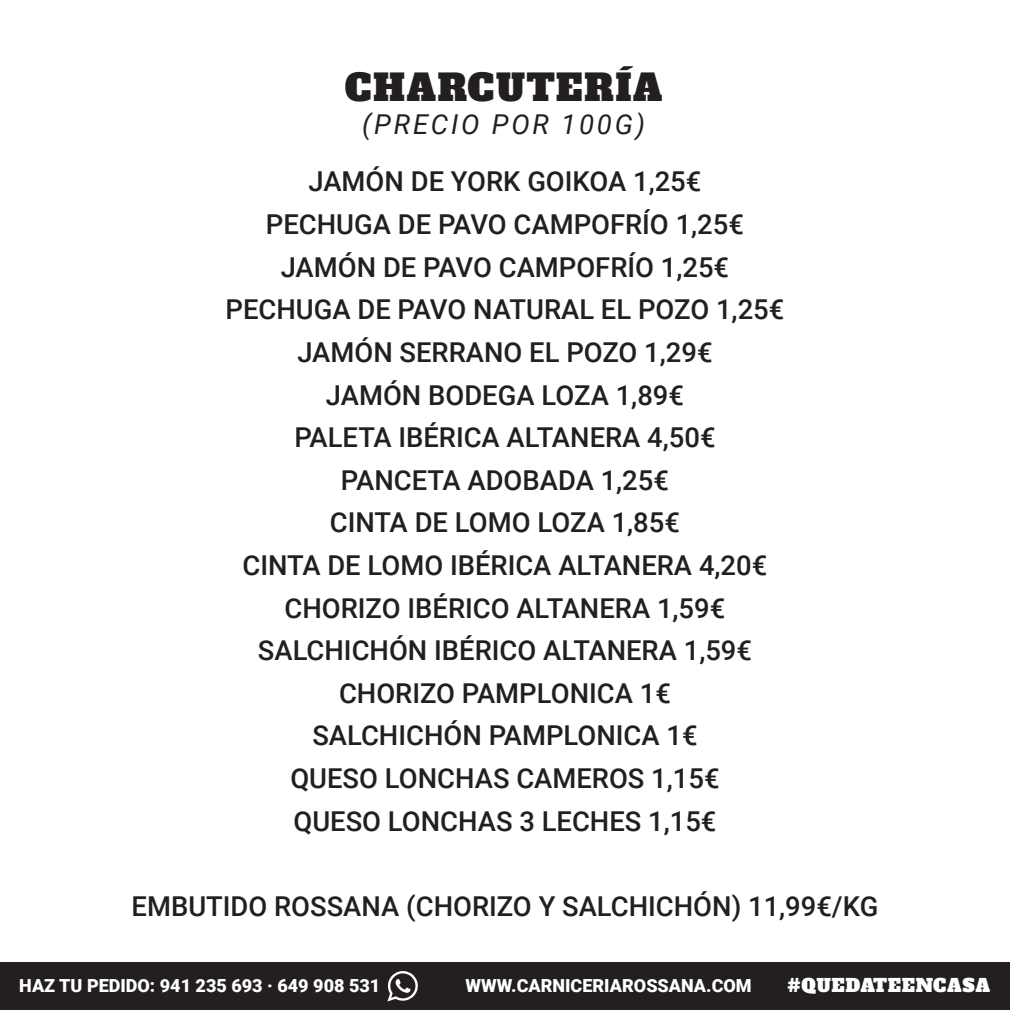
<style>
.page{position:relative;width:1010px;height:1010px;background:#fff}
.page>*{position:absolute;margin:0;border:0;box-sizing:border-box;transform-origin:0 0}
.t1{font:36.4px "Alfa Slab One";letter-spacing:.04em;color:#231f20}
.t2{font:500 27.4px/42.6px "Roboto";color:#231f20;text-align:center}
.t3{font:italic 27.4px "Roboto";letter-spacing:.1em;color:#231f20}
.t4{font:900 18px "Roboto";color:#fff}
.t5{font:18px "Alfa Slab One";letter-spacing:.04em;color:#fff}
</style>
<div class="page">
<div style="left:0;top:962px;width:1009px;height:47px;background:#231f20"></div>
<svg style="left:387px;top:971px;width:31px;height:30px"></svg>
<h1 class="t1" style="left:345px;top:63px;width:319px">CHARCUTERÍA</h1>
<p class="t3" style="left:362px;top:105px;width:284px">(PRECIO POR 100G)</p>
<p class="t2" style="left:225px;top:159px;width:560px">JAMÓN DE YORK GOIKOA 1,25€<br>PECHUGA DE PAVO CAMPOFRÍO 1,25€<br>JAMÓN DE PAVO CAMPOFRÍO 1,25€<br>PECHUGA DE PAVO NATURAL EL POZO 1,25€<br>JAMÓN SERRANO EL POZO 1,29€<br>JAMÓN BODEGA LOZA 1,89€<br>PALETA IBÉRICA ALTANERA 4,50€<br>PANCETA ADOBADA 1,25€<br>CINTA DE LOMO LOZA 1,85€<br>CINTA DE LOMO IBÉRICA ALTANERA 4,20€<br>CHORIZO IBÉRICO ALTANERA 1,59€<br>SALCHICHÓN IBÉRICO ALTANERA 1,59€<br>CHORIZO PAMPLONICA 1€<br>SALCHICHÓN PAMPLONICA 1€<br>QUESO LONCHAS CAMEROS 1,15€<br>QUESO LONCHAS 3 LECHES 1,15€</p>
<p class="t2" style="left:132px;top:883px;width:748px">EMBUTIDO ROSSANA (CHORIZO Y SALCHICHÓN) 11,99€/KG</p>
<p class="t4" style="left:19px;top:972px;width:362px">HAZ TU PEDIDO: 941 235 693 · 649 908 531</p>
<p class="t4" style="left:465px;top:972px;width:287px">WWW.CARNICERIAROSSANA.COM</p>
<p class="t5" style="left:787px;top:973px;width:204px">#QUEDATEENCASA</p>
</div>
